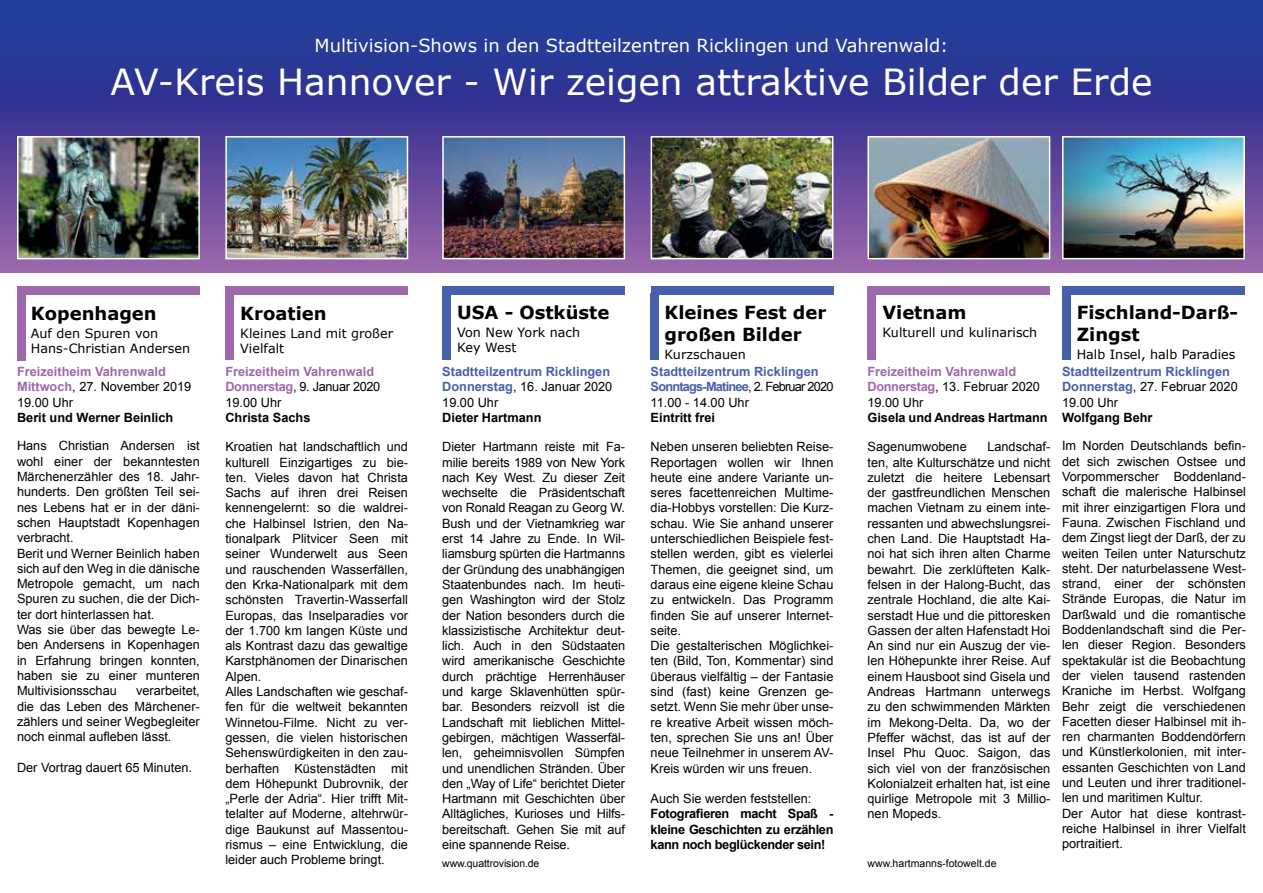
<style>
.page{position:relative;width:1263px;height:893px;background:#fff}
.page>*{position:absolute;margin:0;border:0;box-sizing:border-box;transform-origin:0 0}
.t1{font:36px "Verdana";color:#fff}
.t2{font:700 18px/21.6px "Verdana";color:#000}
.t3{font:18px "Verdana";color:#fff}
.t4{font:12.75px/15.3px "Arial";color:#000}
.t5{font:700 12.75px/15.3px "Arial";color:#4760ac}
.t6{font:700 12.75px/15.3px "Arial";color:#000;text-align:justify}
.t7{font:700 12.75px/15.3px "Arial";color:#9e69ac}
.t8{font:12.75px/15.3px "Verdana";color:#000}
.t9{font:10.5px "Arial";color:#000}
.s1{font-weight:400;color:#000}
</style>
<div class="page">
<svg style="left:0;top:0;width:1263px;height:272px;background:#3c3f99"></svg>
<div style="left:17px;top:286px;width:183px;height:8px;background:#9e69ac"></div>
<div style="left:17px;top:294px;width:9px;height:66px;background:#9e69ac"></div>
<img style="left:1065px;top:139px;width:177px;height:117px">
<div style="left:1062px;top:136px;width:183px;height:123px;border:2px solid #fff"></div>
<div style="left:867px;top:286px;width:183px;height:8px;background:#9e69ac"></div>
<div style="left:867px;top:293px;width:9px;height:67px;background:#9e69ac"></div>
<div style="left:651px;top:286px;width:182px;height:8px;background:#4760ac"></div>
<div style="left:651px;top:293px;width:8px;height:67px;background:#4760ac"></div>
<div style="left:1062px;top:286px;width:183px;height:8px;background:#4760ac"></div>
<div style="left:1062px;top:293px;width:8px;height:67px;background:#4760ac"></div>
<img style="left:654px;top:139px;width:176px;height:117px">
<div style="left:651px;top:136px;width:182px;height:123px;border:2px solid #fff"></div>
<div style="left:225px;top:286px;width:183px;height:8px;background:#9e69ac"></div>
<div style="left:225px;top:293px;width:9px;height:67px;background:#9e69ac"></div>
<div style="left:442px;top:286px;width:183px;height:8px;background:#4760ac"></div>
<div style="left:442px;top:293px;width:9px;height:67px;background:#4760ac"></div>
<img style="left:870px;top:139px;width:177px;height:117px">
<div style="left:867px;top:136px;width:183px;height:123px;border:2px solid #fff"></div>
<img style="left:228px;top:139px;width:177px;height:117px">
<div style="left:225px;top:136px;width:183px;height:123px;border:2px solid #fff"></div>
<img style="left:20px;top:139px;width:177px;height:117px">
<div style="left:17px;top:136px;width:183px;height:123px;border:2px solid #fff"></div>
<img style="left:445px;top:139px;width:177px;height:117px">
<div style="left:442px;top:136px;width:183px;height:123px;border:2px solid #fff"></div>
<h2 class="t3" style="left:315px;top:33px;width:635px">Multivision-Shows in den Stadtteilzentren Ricklingen und Vahrenwald:</h2>
<h1 class="t1" style="left:111px;top:57px;width:1043px">AV-Kreis Hannover - Wir zeigen attraktive Bilder der Erde</h1>
<h2 class="t2" style="left:31px;top:302px;width:127px">Kopenhagen</h2>
<p class="t8" style="left:31px;top:325px;width:161px">Auf den Spuren von<br>Hans-Christian Andersen</p>
<p class="t7" style="left:17px;top:364px;width:176px">Freizeitheim Vahrenwald<br>Mittwoch<span class="s1">, 27. November 2019<br>19.00 Uhr</span></p>
<p class="t6" style="left:17px;top:410px;width:158px">Berit und Werner Beinlich</p>
<p class="t4" style="left:17px;top:438px;width:184px">Hans Christian Andersen ist wohl einer der bekanntesten<br>Märchenerzähler des 18. Jahr&shy;hunderts. Den größten Teil sei&shy;nes Lebens hat er in der däni&shy;schen Hauptstadt Kopenhagen verbracht.<br>Berit und Werner Beinlich haben sich auf den Weg in die dänische<br>Metropole gemacht, um nach<br>Spuren zu suchen, die der Dich&shy;ter dort hinterlassen hat.<br>Was sie über das bewegte Le&shy;ben Andersens in Kopenhagen in Erfahrung bringen konnten, haben sie zu einer munteren<br>Multivisionsschau</p>
<p class="t4" style="left:17px;top:683px;width:184px;text-align:justify;text-indent:119px">verarbeitet, die das Leben des Märchener&shy;zählers und seiner Wegbegleiter noch einmal aufleben lässt.</p>
<p class="t4" style="left:17px;top:760px;width:177px">Der Vortrag dauert 65 Minuten.</p>
<h2 class="t2" style="left:457px;top:301px;width:154px">USA - Ostküste</h2>
<p class="t8" style="left:457px;top:325px;width:125px">Von New York nach<br>Key West</p>
<h2 class="t2" style="left:664px;top:301px;width:163px">Kleines Fest der großen Bilder</h2>
<p class="t8" style="left:664px;top:346px;width:83px">Kurzschauen</p>
<p class="t5" style="left:651px;top:364px;width:184px">Stadtteilzentrum Ricklingen<br>Sonntags-Matinee<span class="s1">, 2. Februar 2020<br>11.00 - 14.00 Uhr</span></p>
<p class="t6" style="left:651px;top:410px;width:66px">Eintritt frei</p>
<h2 class="t2" style="left:240px;top:302px;width:88px">Kroatien</h2>
<p class="t8" style="left:240px;top:325px;width:154px">Kleines Land mit großer<br>Vielfalt</p>
<p class="t5" style="left:442px;top:364px;width:172px">Stadtteilzentrum Ricklingen<br>Donnerstag<span class="s1">, 16. Januar 2020<br>19.00 Uhr</span></p>
<p class="t6" style="left:442px;top:410px;width:101px">Dieter Hartmann</p>
<p class="t4" style="left:442px;top:439px;width:184px;text-align:justify">Dieter Hartmann reiste mit Fa&shy;milie bereits 1989 von New York nach Key West. Zu dieser Zeit wechselte die Präsidentschaft von Ronald Reagan zu Georg W.<br>Bush und der Vietnamkrieg war erst 14 Jahre zu Ende. In Wil&shy;liamsburg spürten die Hartmanns der Gründung des unabhängigen Staatenbundes nach. Im heuti&shy;gen Washington wird der Stolz der Nation besonders durch die klassizistische Architektur deut&shy;lich. Auch in den Südstaaten wird amerikanische Geschichte durch prächtige Herrenhäuser und karge Sklavenhütten spür&shy;bar. Besonders reizvoll ist die Landschaft mit lieblichen Mittel&shy;gebirgen, mächtigen Wasserfäl&shy;len, geheimnisvollen Sümpfen und unendlichen Stränden. Über den „Way of Life“ berichtet Dieter Hartmann mit Geschichten über Alltägliches, Kurioses und Hilfs&shy;bereitschaft. Gehen Sie mit auf eine spannende Reise.</p>
<p class="t9" style="left:442px;top:856px;width:99px">www.quattrovision.de</p>
<p class="t7" style="left:225px;top:364px;width:157px">Freizeitheim Vahrenwald<br>Donnerstag<span class="s1">, 9. Januar 2020<br>19.00 Uhr</span></p>
<p class="t6" style="left:225px;top:410px;width:87px">Christa Sachs</p>
<p class="t4" style="left:225px;top:439px;width:184px">Kroatien hat landschaftlich und kulturell Einzigartiges zu bie&shy;ten. Vieles davon hat Christa<br>Sachs auf ihren drei Reisen kennengelernt: so die waldrei&shy;che Halbinsel Istrien, den Na&shy;tionalpark Plitvicer Seen mit seiner Wunderwelt aus Seen und rauschenden Wasserfällen, den Krka-Nationalpark mit dem schönsten Travertin-Wasserfall<br>Europas, das Inselparadies vor der 1.700 km langen Küste und als Kontrast dazu das gewaltige<br>Karstphänomen der Dinarischen<br>Alpen.<br>Alles Landschaften wie geschaf&shy;fen für die weltweit bekannten<br>Winnetou-Filme. Nicht zu ver&shy;gessen, die vielen historischen<br>Sehenswürdigkeiten in den zau&shy;berhaften Küstenstädten mit dem Höhepunkt Dubrovnik, der „Perle der Adria“. Hier trifft Mit&shy;telalter auf Moderne, altehrwür&shy;dige Baukunst auf Massentou&shy;rismus – eine Entwicklung, die leider auch Probleme bringt.</p>
<p class="t4" style="left:651px;top:439px;width:184px">Neben unseren beliebten Reise-<br>Reportagen wollen wir Ihnen heute eine andere Variante un&shy;seres facettenreichen Multime&shy;dia-Hobbys vorstellen: Die Kurz&shy;schau. Wie Sie anhand unserer unterschiedlichen Beispiele fest&shy;stellen werden, gibt es vielerlei<br>Themen, die geeignet sind, um daraus eine eigene kleine Schau zu entwickeln. Das Programm finden Sie auf unserer Internet&shy;seite.<br>Die gestalterischen Möglichkei&shy;ten (Bild, Ton, Kommentar) sind überaus vielfältig – der Fantasie sind (fast) keine Grenzen ge&shy;setzt. Wenn Sie mehr über unse&shy;re kreative Arbeit wissen möch&shy;ten, sprechen Sie uns an! Über neue Teilnehmer in unserem AV-<br>Kreis würden wir uns freuen.</p>
<p class="t4" style="left:651px;top:791px;width:162px">Auch Sie werden feststellen:</p>
<p class="t6" style="left:651px;top:807px;width:184px">Fotografieren macht Spaß - kleine Geschichten zu erzählen kann noch beglückender sein!</p>
<h2 class="t2" style="left:882px;top:301px;width:85px">Vietnam</h2>
<p class="t8" style="left:882px;top:325px;width:156px">Kulturell und kulinarisch</p>
<p class="t7" style="left:867px;top:364px;width:174px">Freizeitheim Vahrenwald<br>Donnerstag<span class="s1">, 13. Februar 2020<br>19.00 Uhr</span></p>
<p class="t6" style="left:867px;top:410px;width:182px">Gisela und Andreas Hartmann</p>
<p class="t4" style="left:867px;top:439px;width:184px;text-align:justify;text-indent:120px">Landschaf&shy;ten, alte Kulturschätze und nicht zuletzt die heitere Lebensart der gastfreundlichen Menschen machen Vietnam zu einem inte&shy;ressanten und abwechslungsrei&shy;chen Land. Die Hauptstadt Ha&shy;noi hat sich ihren alten Charme bewahrt. Die zerklüfteten Kalk&shy;felsen in der Halong-Bucht, das zentrale Hochland, die alte Kai&shy;serstadt Hue und die pittoresken Gassen der alten Hafenstadt Hoi An sind nur ein Auszug der vie&shy;len Höhepunkte ihrer Reise. Auf einem Hausboot sind Gisela und Andreas Hartmann unterwegs zu den schwimmenden Märkten im Mekong-Delta. Da, wo der Pfeffer wächst, das ist auf der Insel Phu Quoc. Saigon, das sich viel von der französischen Kolonialzeit erhalten hat, ist eine quirlige Metropole mit 3 Millio&shy;nen Mopeds.</p>
<p class="t9" style="left:867px;top:856px;width:130px">www.hartmanns-fotowelt.de</p>
<p class="t4" style="left:867px;top:439px;width:101px">Sagenumwobene</p>
<h2 class="t2" style="left:1077px;top:301px;width:163px">Fischland-Darß-<br>Zingst</h2>
<p class="t8" style="left:1077px;top:346px;width:160px">Halb Insel, halb Paradies</p>
<p class="t5" style="left:1062px;top:364px;width:177px">Stadtteilzentrum Ricklingen<br>Donnerstag<span class="s1">, 27. Februar 2020<br>19.00 Uhr</span></p>
<p class="t6" style="left:1062px;top:410px;width:92px">Wolfgang Behr</p>
<p class="t4" style="left:1062px;top:438px;width:185px">Im Norden Deutschlands befin&shy;det sich zwischen Ostsee und<br>Vorpommerscher Boddenland&shy;schaft die malerische Halbinsel mit ihrer einzigartigen Flora und<br>Fauna. Zwischen Fischland und dem Zingst liegt der Darß, der zu weiten Teilen unter Naturschutz steht. Der naturbelassene West&shy;strand, einer der schönsten<br>Strände Europas, die Natur im<br>Darßwald und die romantische<br>Boddenlandschaft sind die Per&shy;len dieser Region. Besonders spektakulär ist die Beobachtung der vielen tausend rastenden<br>Kraniche im Herbst. Wolfgang<br>Behr zeigt die verschiedenen<br>Facetten dieser Halbinsel mit ih&shy;ren charmanten Boddendörfern und Künstlerkolonien, mit inter&shy;essanten Geschichten von Land und Leuten und ihrer traditionel&shy;len und maritimen Kultur.<br>Der Autor hat diese kontrast&shy;reiche Halbinsel in ihrer Vielfalt portraitiert.</p>
</div>
